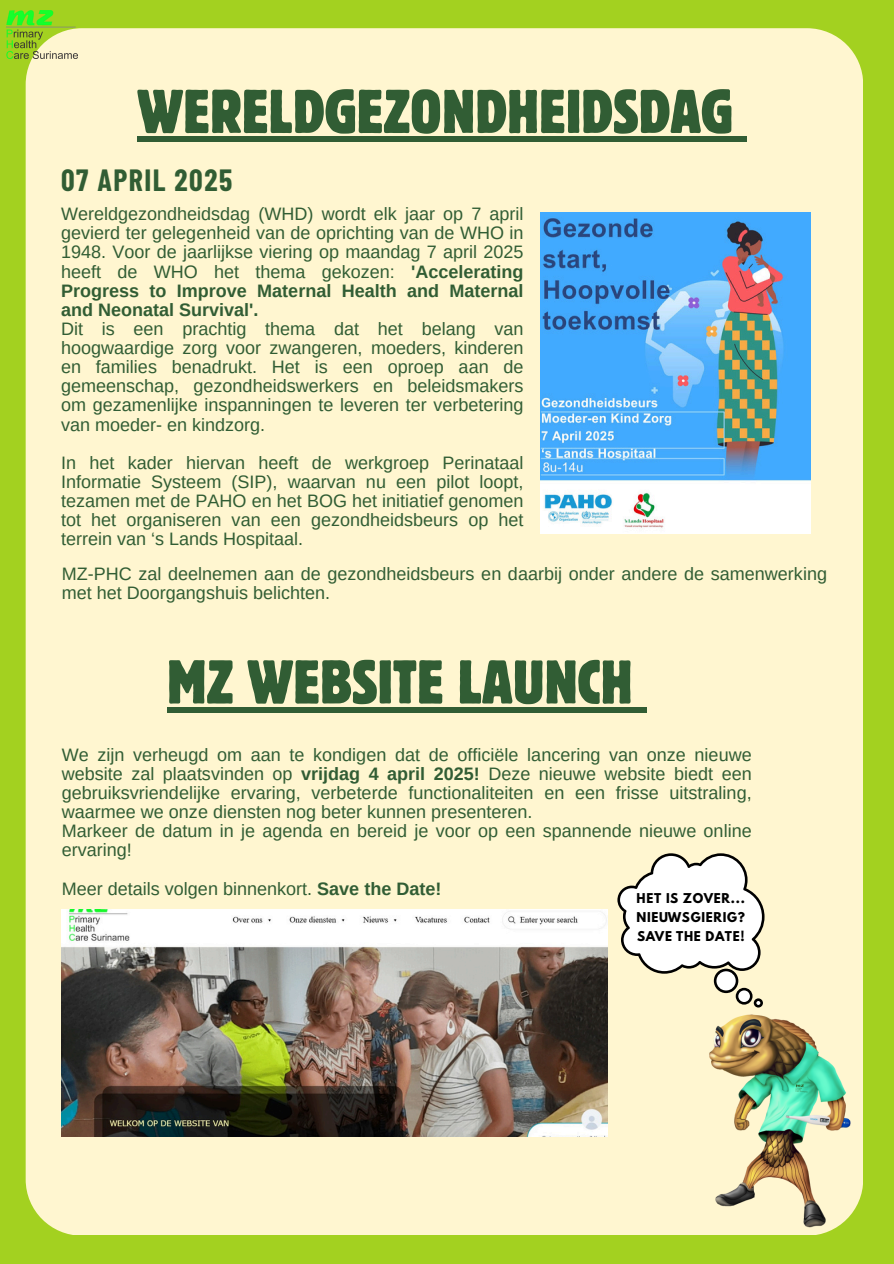
<style>
.page{position:relative;width:894px;height:1264px;background:#fff}
.page>*{position:absolute;margin:0;border:0;box-sizing:border-box;transform-origin:0 0}
.t1{font:condensed 61.2px "Block W1 G";color:#315d34}
.t2{font:700 30px "Barlow Condensed";letter-spacing:.05em;color:#315d34}
.t3{font:18px/19.2px "Arimo";color:#315d34}
.t4{font:700 12px/19px "League Spartan";letter-spacing:.06em;color:#000}
.s1{font-weight:700}
</style>
<div class="page">
<div style="left:0;top:0;width:893px;height:1263px;background:#a3d120"></div>
<div style="left:26px;top:28px;width:837px;height:1206px;background:#fff6d0;border-radius:56px"></div>
<img style="left:540px;top:212px;width:270px;height:321px">
<img style="left:7px;top:10px;width:71px;height:49px">
<img style="left:681px;top:1007px;width:181px;height:228px">
<img style="left:61px;top:909px;width:546px;height:227px">
<svg style="left:617px;top:853px;width:147px;height:154px"></svg>
<div style="left:137px;top:136px;width:595px;height:6px;background:#315d34"></div>
<div style="left:732px;top:136px;width:14px;height:6px;background:#315d34"></div>
<div style="left:167px;top:707px;width:465px;height:5px;background:#315d34"></div>
<div style="left:632px;top:707px;width:14px;height:5px;background:#315d34"></div>
<h1 class="t1" style="left:137px;top:72px;width:597px">WERELDGEZONDHEIDSDAG</h1>
<h3 class="t2" style="left:61px;top:161px;width:173px">07 APRIL 2025</h3>
<h2 class="t3" style="left:61px;top:204px;width:464px">Wereldgezondheidsdag (WHD) wordt elk jaar op 7 april gevierd ter gelegenheid van de oprichting van de WHO in 1948. Voor de jaarlijkse viering op maandag 7 april 2025 heeft de WHO het thema gekozen: <span class="s1">'Accelerating Progress to Improve Maternal Health and Maternal and Neonatal Survival'.<br></span>Dit is een prachtig thema dat het belang van hoogwaardige zorg voor zwangeren, moeders, kinderen en families benadrukt. Het is een oproep aan de gemeenschap, gezondheidswerkers en beleidsmakers om gezamenlijke inspanningen te leveren ter verbetering van moeder- en kindzorg.</h2>
<h3 class="t3" style="left:61px;top:453px;width:464px;text-align:justify">In het kader hiervan heeft de werkgroep Perinataal Informatie Systeem (SIP), waarvan nu een pilot loopt, tezamen met de PAHO en het BOG het initiatief genomen tot het organiseren van een gezondheidsbeurs op het terrein van ‘s Lands Hospitaal.</h3>
<p class="t3" style="left:62px;top:564px;width:766px">MZ-PHC zal deelnemen aan de gezondheidsbeurs en daarbij onder andere de samenwerking met het Doorgangshuis belichten.</p>
<h3 class="t1" style="left:167px;top:642px;width:467px">MZ WEBSITE LAUNCH</h3>
<h1 class="t3" style="left:62px;top:745px;width:691px">We zijn verheugd om aan te kondigen dat de officiële lancering van onze nieuwe website zal plaatsvinden op <span class="s1">vrijdag 4 april 2025!</span> Deze nieuwe website biedt een gebruiksvriendelijke ervaring, verbeterde functionaliteiten en een frisse uitstraling, waarmee we onze diensten nog beter kunnen presenteren.<br>Markeer de datum in je agenda en bereid je voor op een spannende nieuwe online ervaring!</h1>
<h3 class="t3" style="left:62px;top:878px;width:381px">Meer details volgen binnenkort. <span class="s1">Save the Date!</span></h3>
<h3 class="t4" style="left:636px;top:889px;width:110px">HET IS ZOVER...<br>NIEUWSGIERIG?</h3>
<p class="t4" style="left:636px;top:927px;width:109px">SAVE THE DATE!</p>
</div>
